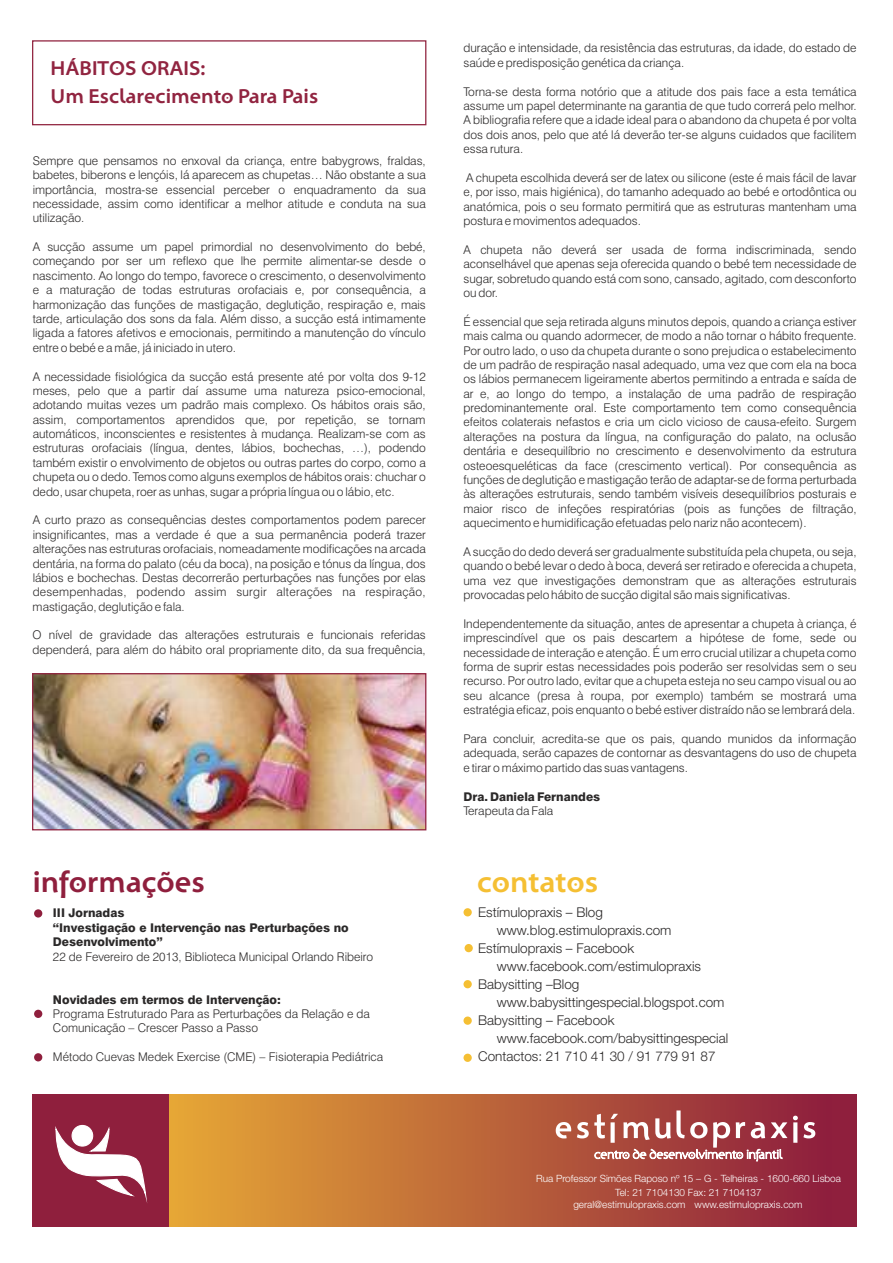
<style>
.page{position:relative;width:893px;height:1263px;background:#fff}
.page>*{position:absolute;margin:0;border:0;box-sizing:border-box;transform-origin:0 0}
.t1{font:700 29.85px "Santana";color:#8f1f3d}
.t2{font:700 29.85px "Santana";color:#f5bf33}
.t3{font:700 20.4px/28.3px "Santana";color:#912440}
.t4{font:300 13.5px "Helvetica Neue";color:#2b2929}
.t5{font:300 12px/14.4px "Swiss 721 BT";color:#2b2929;text-align:justify}
.t6{font:800 12px/14.4px "Swiss 721 BT";color:#2b2929}
.t7{font:300 10.05px/13.8px "Helvetica Neue";color:#fff;text-align:center}
</style>
<div class="page">
<div style="left:32px;top:40px;width:394px;height:85px;border:1px solid #912440"></div>
<div style="left:754px;top:1094px;width:103px;height:133px;background:#8f1f3d"></div>
<img style="left:169px;top:1094px;width:647px;height:133px">
<div style="left:34px;top:909px;width:8px;height:8px;background:#8f1f3d;border-radius:50%"></div>
<div style="left:34px;top:1010px;width:8px;height:8px;background:#8f1f3d;border-radius:50%"></div>
<div style="left:34px;top:1053px;width:8px;height:8px;background:#8f1f3d;border-radius:50%"></div>
<svg style="left:556px;top:1122px;width:15px;height:16px"></svg>
<svg style="left:577px;top:1110px;width:210px;height:57px"></svg>
<svg style="left:793px;top:1116px;width:22px;height:27px"></svg>
<div style="left:33px;top:1094px;width:136px;height:133px;background:#8f1f3d"></div>
<div style="left:72px;top:1125px;width:21px;height:21px;background:#fff;border:1px solid #fff;border-radius:50%"></div>
<svg style="left:55px;top:1128px;width:92px;height:69px"></svg>
<div style="left:463px;top:980px;width:9px;height:8px;background:#f5bf33;border-radius:50%"></div>
<div style="left:463px;top:908px;width:9px;height:8px;background:#f5bf33;border-radius:50%"></div>
<div style="left:463px;top:1016px;width:9px;height:9px;background:#f5bf33;border-radius:50%"></div>
<div style="left:463px;top:1054px;width:9px;height:8px;background:#f5bf33;border-radius:50%"></div>
<div style="left:465px;top:944px;width:8px;height:8px;background:#f5bf33;border-radius:50%"></div>
<img style="left:34px;top:675px;width:390px;height:153px">
<div style="left:32px;top:673px;width:394px;height:157px;border:1px solid #912440"></div>
<h2 class="t3" style="left:51px;top:54px;width:269px">HÁBITOS ORAIS:<br>Um Esclarecimento Para Pais</h2>
<p class="t5" style="left:33px;top:154px;width:395px">Sempre que pensamos no enxoval da criança, entre babygrows, fraldas, babetes, biberons e lençóis, lá aparecem as chupetas… Não obstante a sua importância, mostra-se essencial perceber o enquadramento da sua necessidade, assim como identificar a melhor atitude e conduta na sua utilização.</p>
<p class="t5" style="left:33px;top:241px;width:395px">A sucção assume um papel primordial no desenvolvimento do bebé, começando por ser um reflexo que lhe permite alimentar-se desde o nascimento. Ao longo do tempo, favorece o crescimento, o desenvolvimento e a maturação de todas estruturas orofaciais e, por consequência, a harmonização das funções de mastigação, deglutição, respiração e, mais tarde, articulação dos sons da fala. Além disso, a sucção está intimamente ligada a fatores afetivos e emocionais, permitindo a manutenção do vínculo entre o bebé e a mãe, já iniciado in utero.</p>
<p class="t5" style="left:33px;top:370px;width:395px">A necessidade fisiológica da sucção está presente até por volta dos 9-12 meses, pelo que a partir daí assume uma natureza psico-emocional, adotando muitas vezes um padrão mais complexo. Os hábitos orais são, assim, comportamentos aprendidos que, por repetição, se tornam automáticos, inconscientes e resistentes à mudança. Realizam-se com as estruturas orofaciais (língua, dentes, lábios, bochechas, …), podendo também existir o envolvimento de objetos ou outras partes do corpo, como a chupeta ou o dedo. Temos como alguns exemplos de hábitos orais: chuchar o dedo, usar chupeta, roer as unhas, sugar a própria língua ou o lábio, etc.</p>
<p class="t5" style="left:33px;top:514px;width:395px">A curto prazo as consequências destes comportamentos podem parecer insignificantes, mas a verdade é que a sua permanência poderá trazer alterações nas estruturas orofaciais, nomeadamente modificações na arcada dentária, na forma do palato (céu da boca), na posição e tónus da língua, dos lábios e bochechas. Destas decorrerão perturbações nas funções por elas desempenhadas, podendo assim surgir alterações na respiração, mastigação, deglutição e fala.</p>
<p class="t5" style="left:33px;top:629px;width:395px">O nível de gravidade das alterações estruturais e funcionais referidas dependerá, para além do hábito oral propriamente dito, da sua frequência,</p>
<p class="t5" style="left:463px;top:42px;width:395px">duração e intensidade, da resistência das estruturas, da idade, do estado de saúde e predisposição genética da criança.</p>
<p class="t5" style="left:463px;top:85px;width:395px">Torna-se desta forma notório que a atitude dos pais face a esta temática assume um papel determinante na garantia de que tudo correrá pelo melhor.<br>A bibliografia refere que a idade ideal para o abandono da chupeta é por volta dos dois anos, pelo que até lá deverão ter-se alguns cuidados que facilitem essa rutura.</p>
<p class="t5" style="left:463px;top:172px;width:395px">A chupeta escolhida deverá ser de latex ou silicone (este é mais fácil de lavar e, por isso, mais higiénica), do tamanho adequado ao bebé e ortodôntica ou anatómica, pois o seu formato permitirá que as estruturas mantenham uma postura e movimentos adequados.</p>
<p class="t5" style="left:463px;top:244px;width:395px">A chupeta não deverá ser usada de forma indiscriminada, sendo aconselhável que apenas seja oferecida quando o bebé tem necessidade de sugar, sobretudo quando está com sono, cansado, agitado, com desconforto ou dor.</p>
<p class="t5" style="left:463px;top:315px;width:395px">É essencial que seja retirada alguns minutos depois, quando a criança estiver mais calma ou quando adormecer, de modo a não tornar o hábito frequente.<br>Por outro lado, o uso da chupeta durante o sono prejudica o estabelecimento de um padrão de respiração nasal adequado, uma vez que com ela na boca os lábios permanecem ligeiramente abertos permitindo a entrada e saída de ar e, ao longo do tempo, a instalação de uma padrão de respiração predominantemente oral. Este comportamento tem como consequência efeitos colaterais nefastos e cria um ciclo vicioso de causa-efeito. Surgem alterações na postura da língua, na configuração do palato, na oclusão dentária e desequilíbrio no crescimento e desenvolvimento da estrutura osteoesqueléticas da face (crescimento vertical). Por consequência as funções de deglutição e mastigação terão de adaptar-se de forma perturbada às alterações estruturais, sendo também visíveis desequilíbrios posturais e maior risco de infeções respiratórias (pois as funções de filtração, aquecimento e humidificação efetuadas pelo nariz não acontecem).</p>
<p class="t5" style="left:463px;top:546px;width:395px">A sucção do dedo deverá ser gradualmente substituída pela chupeta, ou seja, quando o bebé levar o dedo à boca, deverá ser retirado e oferecida a chupeta, uma vez que investigações demonstram que as alterações estruturais provocadas pelo hábito de sucção digital são mais significativas.</p>
<p class="t5" style="left:463px;top:617px;width:395px">Independentemente da situação, antes de apresentar a chupeta à criança, é imprescindível que os pais descartem a hipótese de fome, sede ou necessidade de interação e atenção. É um erro crucial utilizar a chupeta como forma de suprir estas necessidades pois poderão ser resolvidas sem o seu recurso. Por outro lado, evitar que a chupeta esteja no seu campo visual ou ao seu alcance (presa à roupa, por exemplo) também se mostrará uma estratégia eficaz, pois enquanto o bebé estiver distraído não se lembrará dela.</p>
<p class="t5" style="left:463px;top:733px;width:395px">Para concluir, acredita-se que os pais, quando munidos da informação adequada, serão capazes de contornar as desvantagens do uso de chupeta e tirar o máximo partido das suas vantagens.</p>
<p class="t6" style="left:463px;top:790px;width:138px">Dra. Daniela Fernandes</p>
<p class="t5" style="left:463px;top:805px;width:91px">Terapeuta da Fala</p>
<h1 class="t1" style="left:33px;top:864px;width:174px">informações</h1>
<h1 class="t2" style="left:477px;top:864px;width:123px">contatos</h1>
<p class="t6" style="left:53px;top:907px;width:297px">III Jornadas<br>“Investigação e Intervenção nas Perturbações no<br>Desenvolvimento”</p>
<p class="t5" style="left:53px;top:950px;width:322px">22 de Fevereiro de 2013, Biblioteca Municipal Orlando Ribeiro</p>
<p class="t6" style="left:53px;top:993px;width:229px">Novidades em termos de Intervenção:</p>
<p class="t5" style="left:53px;top:1008px;width:319px">Programa Estruturado Para as Perturbações da Relação e da<br>Comunicação – Crescer Passo a Passo</p>
<p class="t5" style="left:53px;top:1051px;width:332px">Método Cuevas Medek Exercise (CME) – Fisioterapia Pediátrica</p>
<p class="t4" style="left:478px;top:906px;width:126px">Estímulopraxis – Blog</p>
<p class="t4" style="left:497px;top:924px;width:176px">www.blog.estimulopraxis.com</p>
<p class="t4" style="left:478px;top:942px;width:158px">Estímulopraxis – Facebook</p>
<p class="t4" style="left:497px;top:960px;width:206px">www.facebook.com/estimulopraxis</p>
<p class="t4" style="left:478px;top:978px;width:103px">Babysitting –Blog</p>
<p class="t4" style="left:497px;top:996px;width:229px">www.babysittingespecial.blogspot.com</p>
<p class="t4" style="left:478px;top:1014px;width:138px">Babysitting – Facebook</p>
<p class="t4" style="left:497px;top:1032px;width:233px">www.facebook.com/babysittingespecial</p>
<p class="t4" style="left:478px;top:1050px;width:239px">Contactos: 21 710 41 30 / 91 779 91 87</p>
<p class="t7" style="left:536px;top:1172px;width:306px">Rua Professor Simões Raposo nº 15 – G - Telheiras - 1600-660 Lisboa<br>Tel: 21 7104130 Fax: 21 7104137</p>
<p class="t7" style="left:573px;top:1198px;width:231px">geral@estimulopraxis.com www.estimulopraxis.com</p>
</div>
